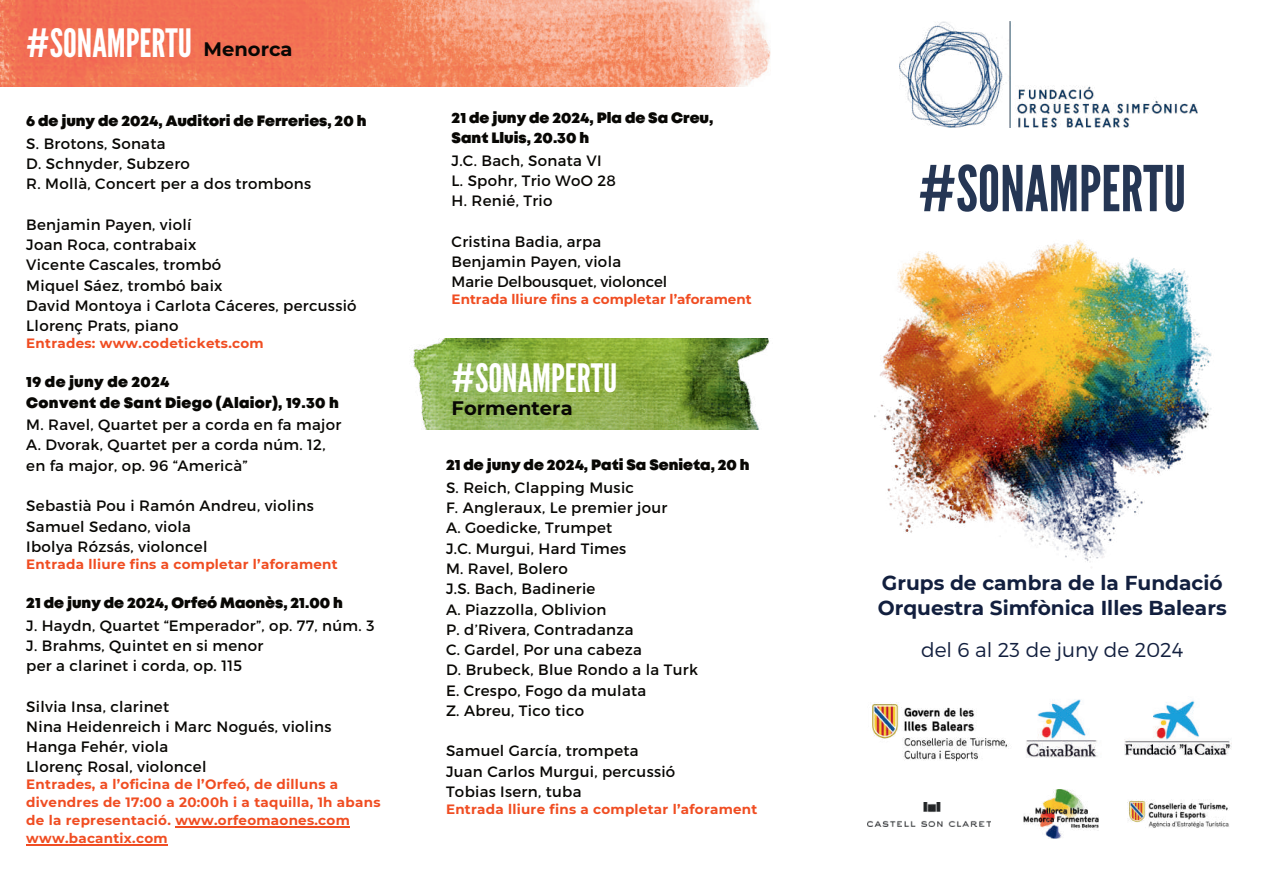
<style>
.page{position:relative;width:1263px;height:894px;background:#fff}
.page>*{position:absolute;margin:0;border:0;box-sizing:border-box;transform-origin:0 0}
.t1{font:63px "League Gothic";color:#253654}
.t2{font:39px "League Gothic";color:#fff}
.t3{font:700 20.1px/24.8px "Montserrat";color:#121f3e}
.t4{font:300 20.1px "Montserrat";color:#121f3e}
.t5{font:700 19.5px "Montserrat";color:#080704}
.t6{font:15px/20.2px "Montserrat";letter-spacing:.02em;color:#080704}
.t7{font:900 15px/20.2px "Mont";color:#080704}
.t8{font:900 15px/20.2px "Mont";letter-spacing:.02em;color:#080704}
.t9{font:700 13.5px/18px "Montserrat";letter-spacing:.02em;color:#f04d22}
.t10{font:700 13.5px "Montserrat";color:#f04d22}
.s1{font-family:"Montserrat";font-weight:700;font-size:19.5px;color:#080704}
</style>
<div class="page">
<img style="left:899px;top:22px;width:299px;height:106px">
<img style="left:0;top:0;width:771px;height:87px">
<img style="left:412px;top:338px;width:357px;height:91px">
<img style="left:868px;top:802px;width:122px;height:24px">
<img style="left:1024px;top:789px;width:74px;height:49px">
<img style="left:872px;top:704px;width:137px;height:57px">
<img style="left:875px;top:239px;width:337px;height:329px">
<img style="left:1026px;top:699px;width:72px;height:59px">
<img style="left:1125px;top:701px;width:107px;height:55px">
<img style="left:1127px;top:800px;width:102px;height:28px">
<hr style="left:175px;top:826px;width:175px;height:1px;background:#f04d22">
<hr style="left:26px;top:844px;width:142px;height:1px;background:#f04d22">
<h2 class="t2" style="left:26px;top:20px;width:268px">#SONAMPERTU <span class="s1">Menorca</span></h2>
<p class="t7" style="left:26px;top:111px;width:342px">6 de juny de 2024, Auditori de Ferreries, 20 h</p>
<p class="t6" style="left:26px;top:133px;width:286px">S. Brotons, Sonata<br>D. Schnyder, Subzero<br>R. Mollà, Concert per a dos trombons</p>
<p class="t6" style="left:26px;top:214px;width:332px">Benjamin Payen, violí<br>Joan Roca, contrabaix<br>Vicente Cascales, trombó<br>Miquel Sáez, trombó baix<br>David Montoya i Carlota Cáceres, percussió<br>Llorenç Prats, piano</p>
<p class="t9" style="left:26px;top:333px;width:239px">Entrades: www.codetickets.com</p>
<p class="t8" style="left:26px;top:372px;width:314px">19 de juny de 2024<br>Convent de Sant Diego (Alaior), 19.30 h</p>
<p class="t6" style="left:26px;top:414px;width:317px">M. Ravel, Quartet per a corda en fa major<br>A. Dvorak, Quartet per a corda núm. 12, en fa major, op. 96 “Americà”</p>
<p class="t6" style="left:26px;top:495px;width:289px">Sebastià Pou i Ramón Andreu, violins<br>Samuel Sedano, viola<br>Ibolya Rózsás, violoncel</p>
<p class="t9" style="left:26px;top:554px;width:313px">Entrada lliure fins a completar l’aforament</p>
<p class="t7" style="left:26px;top:593px;width:318px">21 de juny de 2024, Orfeó Maonès, 21.00 h</p>
<p class="t6" style="left:26px;top:615px;width:350px">J. Haydn, Quartet “Emperador”, op. 77, núm. 3<br>J. Brahms, Quintet en si menor<br>per a clarinet i corda, op. 115</p>
<p class="t6" style="left:26px;top:696px;width:307px">Silvia Insa, clarinet<br>Nina Heidenreich i Marc Nogués, violins<br>Hanga Fehér, viola<br>Llorenç Rosal, violoncel</p>
<p class="t9" style="left:26px;top:774px;width:356px">Entrades, a l’oficina de l’Orfeó, de dilluns a divendres de 17:00 a 20:00h i a taquilla, 1h abans de la representació. www.orfeomaones.com www.bacantix.com</p>
<p class="t7" style="left:452px;top:108px;width:263px">21 de juny de 2024, Pla de Sa Creu,<br>Sant Lluis, 20.30 h</p>
<p class="t6" style="left:452px;top:150px;width:166px">J.C. Bach, Sonata VI<br>L. Spohr, Trio WoO 28<br>H. Renié, Trio</p>
<p class="t6" style="left:452px;top:231px;width:217px">Cristina Badia, arpa<br>Benjamin Payen, viola<br>Marie Delbousquet, violoncel</p>
<p class="t10" style="left:452px;top:289px;width:302px">Entrada lliure fins a completar l’aforament</p>
<h2 class="t2" style="left:452px;top:355px;width:167px">#SONAMPERTU</h2>
<h3 class="t5" style="left:452px;top:393px;width:123px">Formentera</h3>
<p class="t7" style="left:446px;top:455px;width:305px">21 de juny de 2024, Pati Sa Senieta, 20 h</p>
<p class="t6" style="left:446px;top:477px;width:253px">S. Reich, Clapping Music<br>F. Angleraux, Le premier jour<br>A. Goedicke, Trumpet<br>J.C. Murgui, Hard Times<br>M. Ravel, Bolero<br>J.S. Bach, Badinerie<br>A. Piazzolla, Oblivion<br>P. d’Rivera, Contradanza<br>C. Gardel, Por una cabeza<br>D. Brubeck, Blue Rondo a la Turk<br>E. Crespo, Fogo da mulata<br>Z. Abreu, Tico tico</p>
<p class="t6" style="left:446px;top:740px;width:231px">Samuel García, trompeta<br>Juan Carlos Murgui, percussió<br>Tobias Isern, tuba</p>
<p class="t9" style="left:446px;top:799px;width:313px">Entrada lliure fins a completar l’aforament</p>
<h1 class="t1" style="left:918px;top:151px;width:269px">#SONAMPERTU</h1>
<h3 class="t3" style="left:878px;top:569px;width:350px">Grups de cambra de la Fundació<br>Orquestra Simfònica Illes Balears</h3>
<h3 class="t4" style="left:921px;top:637px;width:264px">del 6 al 23 de juny de 2024</h3>
</div>
